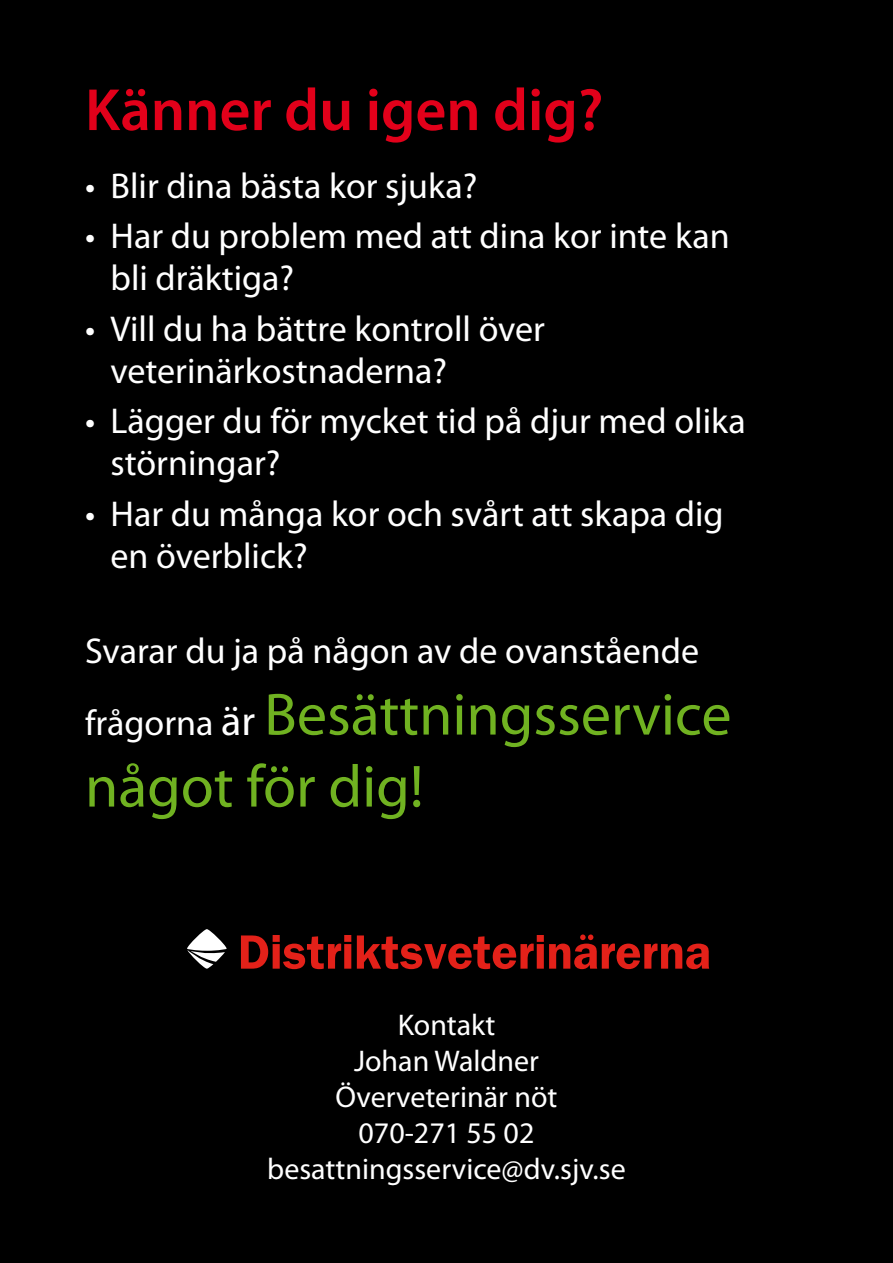
<style>
.page{position:relative;width:893px;height:1263px;background:#000}
.page>*{position:absolute;margin:0;border:0;box-sizing:border-box;transform-origin:0 0}
.t1{font:60px/72px "Myriad Pro";color:#70b221}
.t2{font:600 60px "Myriad Pro";color:#e2001a}
.t3{font:36px/42px "Myriad Pro";color:#fff}
.t4{font:30px/36px "Myriad Pro";color:#fff;text-align:center}
.s1{font-size:36px;color:#fff}
.s2{font-size:42px;color:#fff}
</style>
<div class="page">
<svg style="left:241px;top:935px;width:27px;height:34px"></svg>
<div style="left:273px;top:944px;width:7px;height:25px;background:#e32119"></div>
<div style="left:273px;top:935px;width:7px;height:7px;background:#e32119"></div>
<svg style="left:283px;top:936px;width:58px;height:33px"></svg>
<div style="left:344px;top:944px;width:7px;height:25px;background:#e32119"></div>
<div style="left:344px;top:935px;width:7px;height:7px;background:#e32119"></div>
<svg style="left:357px;top:935px;width:177px;height:34px"></svg>
<div style="left:537px;top:944px;width:7px;height:25px;background:#e32119"></div>
<div style="left:537px;top:935px;width:7px;height:7px;background:#e32119"></div>
<svg style="left:549px;top:934px;width:160px;height:35px"></svg>
<svg style="left:187px;top:929px;width:40px;height:40px"></svg>
<h1 class="t2" style="left:85px;top:72px;width:520px">Känner du igen dig?</h1>
<p class="t3" style="left:85px;top:164px;width:394px">• Blir dina bästa kor sjuka?</p>
<p class="t3" style="left:111px;top:214px;width:621px;text-indent:-26px">• Har du problem med att dina kor inte kan bli dräktiga?</p>
<p class="t3" style="left:111px;top:307px;width:436px;text-indent:-26px">• Vill du ha bättre kontroll över veterinärkostnaderna?</p>
<p class="t3" style="left:111px;top:399px;width:637px;text-indent:-26px">• Lägger du för mycket tid på djur med olika störningar?</p>
<p class="t3" style="left:111px;top:492px;width:615px;text-indent:-26px">• Har du många kor och svårt att skapa dig en överblick?</p>
<p class="t3" style="left:85px;top:629px;width:616px">Svarar du ja på någon av de ovanstående</p>
<h1 class="t1" style="left:85px;top:677px;width:648px"><span class="s1">frågorna</span> <span class="s2">är</span> Besättningsservice något för dig!</h1>
<p class="t4" style="left:267px;top:1006px;width:360px">Kontakt<br>Johan Waldner<br>Överveterinär nöt<br>070-271 55 02 besattningsservice@dv.sjv.se</p>
</div>
